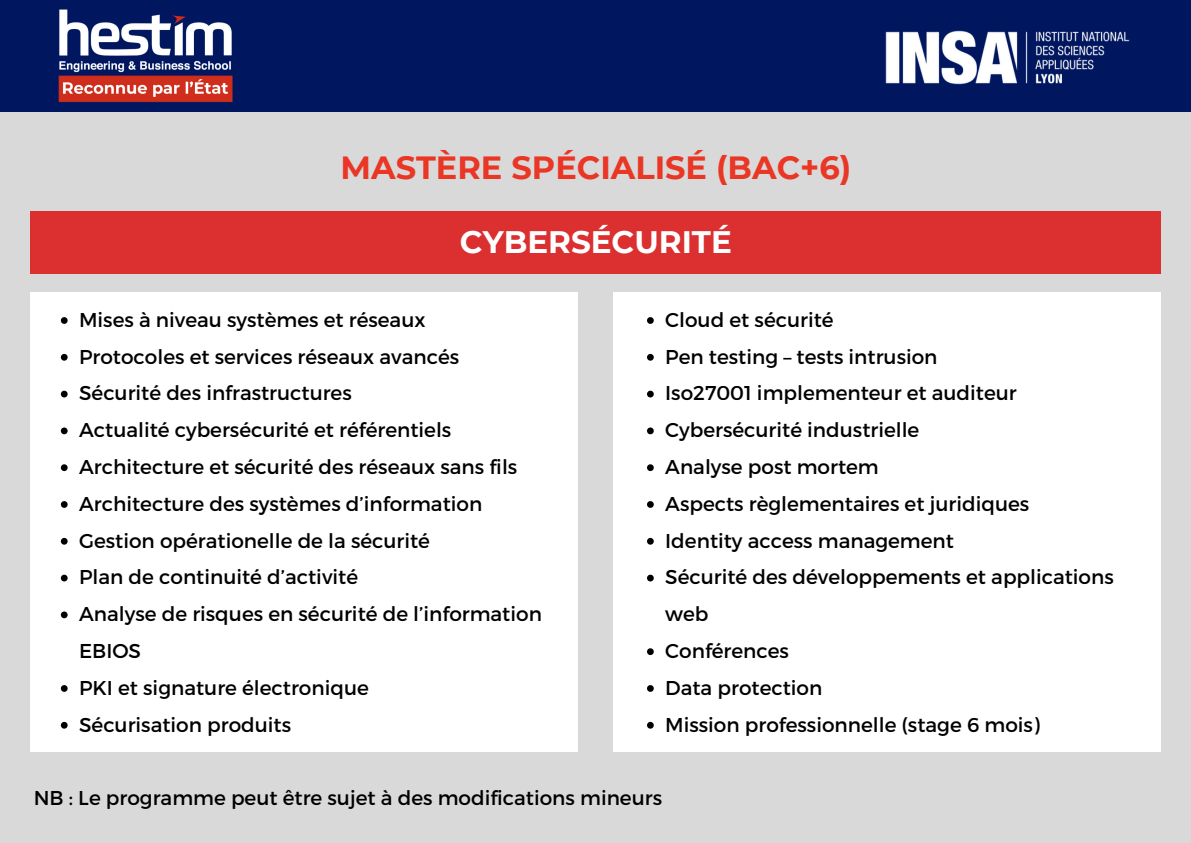
<style>
.page{position:relative;width:1191px;height:843px;background:#fff}
.page>*{position:absolute;margin:0;border:0;box-sizing:border-box;transform-origin:0 0}
.t1{font:700 32px "Montserrat";color:#ea3624}
.t2{font:700 31px "Montserrat";color:#fff}
.t3{font:20px/36.8px "Montserrat";color:#000}
</style>
<div class="page">
<div style="left:0;top:0;width:1190px;height:842px;background:#d9d9d9"></div>
<div style="left:0;top:0;width:1190px;height:112px;background:#00175f"></div>
<div style="left:31px;top:292px;width:547px;height:459px;background:#fff"></div>
<svg style="left:61px;top:317px;width:7px;height:7px"></svg>
<svg style="left:61px;top:354px;width:7px;height:6px"></svg>
<svg style="left:61px;top:390px;width:7px;height:7px"></svg>
<svg style="left:61px;top:427px;width:7px;height:7px"></svg>
<svg style="left:61px;top:464px;width:7px;height:7px"></svg>
<svg style="left:61px;top:501px;width:7px;height:6px"></svg>
<svg style="left:61px;top:537px;width:7px;height:7px"></svg>
<svg style="left:61px;top:574px;width:7px;height:7px"></svg>
<svg style="left:61px;top:611px;width:7px;height:7px"></svg>
<svg style="left:61px;top:685px;width:7px;height:6px"></svg>
<svg style="left:61px;top:721px;width:7px;height:7px"></svg>
<div style="left:613px;top:292px;width:547px;height:459px;background:#fff"></div>
<svg style="left:647px;top:317px;width:6px;height:7px"></svg>
<svg style="left:647px;top:354px;width:6px;height:6px"></svg>
<svg style="left:647px;top:390px;width:6px;height:7px"></svg>
<svg style="left:647px;top:427px;width:6px;height:7px"></svg>
<svg style="left:647px;top:464px;width:6px;height:7px"></svg>
<svg style="left:647px;top:501px;width:6px;height:6px"></svg>
<svg style="left:647px;top:537px;width:6px;height:7px"></svg>
<svg style="left:647px;top:574px;width:6px;height:7px"></svg>
<svg style="left:647px;top:648px;width:6px;height:6px"></svg>
<svg style="left:647px;top:685px;width:6px;height:6px"></svg>
<svg style="left:647px;top:721px;width:6px;height:7px"></svg>
<img style="left:58px;top:9px;width:175px;height:94px">
<img style="left:885px;top:30px;width:245px;height:55px">
<div style="left:31px;top:211px;width:1129px;height:63px;background:#db2f30"></div>
<p class="t1" style="left:340px;top:148px;width:512px">MASTÈRE SPÉCIALISÉ (BAC+6)</p>
<p class="t2" style="left:460px;top:222px;width:273px">CYBERSÉCURITÉ</p>
<p class="t3" style="left:79px;top:300px;width:348px">Mises à niveau systèmes et réseaux</p>
<p class="t3" style="left:79px;top:337px;width:381px">Protocoles et services réseaux avancés</p>
<p class="t3" style="left:79px;top:374px;width:274px">Sécurité des infrastructures</p>
<p class="t3" style="left:79px;top:410px;width:373px">Actualité cybersécurité et référentiels</p>
<p class="t3" style="left:79px;top:447px;width:439px">Architecture et sécurité des réseaux sans fils</p>
<p class="t3" style="left:79px;top:484px;width:404px">Architecture des systèmes d’information</p>
<p class="t3" style="left:79px;top:521px;width:352px">Gestion opérationelle de la sécurité</p>
<p class="t3" style="left:79px;top:557px;width:280px">Plan de continuité d’activité</p>
<p class="t3" style="left:79px;top:594px;width:464px">Analyse de risques en sécurité de l’information<br>EBIOS</p>
<p class="t3" style="left:79px;top:668px;width:291px">PKI et signature électronique</p>
<p class="t3" style="left:79px;top:704px;width:213px">Sécurisation produits</p>
<p class="t3" style="left:665px;top:300px;width:170px">Cloud et sécurité</p>
<p class="t3" style="left:665px;top:337px;width:274px">Pen testing – tests intrusion</p>
<p class="t3" style="left:665px;top:374px;width:353px">Iso27001 implementeur et auditeur</p>
<p class="t3" style="left:665px;top:410px;width:255px">Cybersécurité industrielle</p>
<p class="t3" style="left:665px;top:447px;width:215px">Analyse post mortem</p>
<p class="t3" style="left:665px;top:484px;width:365px">Aspects règlementaires et juridiques</p>
<p class="t3" style="left:665px;top:521px;width:290px">Identity access management</p>
<p class="t3" style="left:665px;top:557px;width:450px">Sécurité des développements et applications web</p>
<p class="t3" style="left:665px;top:631px;width:125px">Conférences</p>
<p class="t3" style="left:665px;top:668px;width:158px">Data protection</p>
<p class="t3" style="left:665px;top:704px;width:376px">Mission professionnelle (stage 6 mois)</p>
<p class="t3" style="left:34px;top:778px;width:629px">NB : Le programme peut être sujet à des modifications mineurs</p>
</div>
